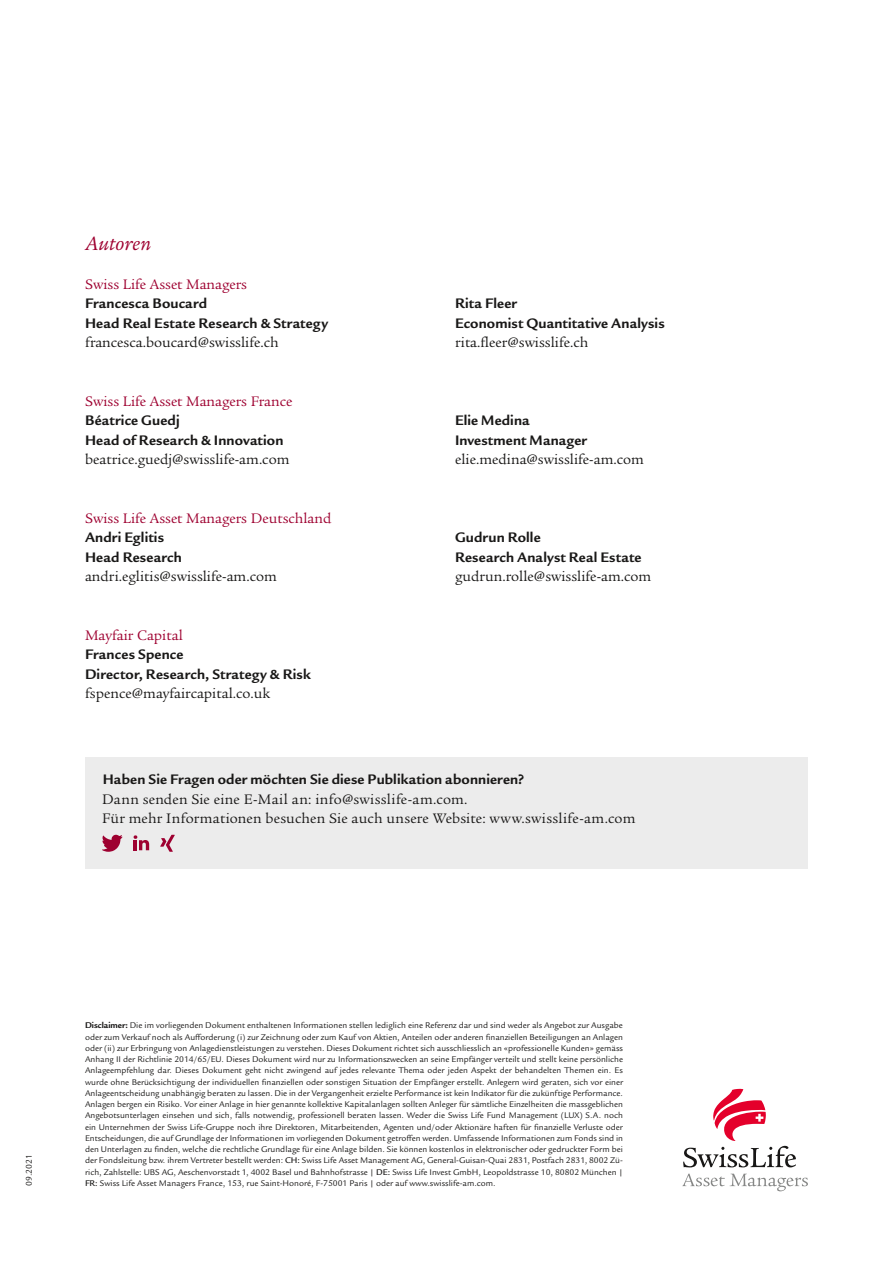
<style>
.page{position:relative;width:893px;height:1263px;background:#fff}
.page>*{position:absolute;margin:0;border:0;box-sizing:border-box;transform-origin:0 0}
.Book_14_16pt{font:italic 21px "Legacy Serif ITC Pro";letter-spacing:.015em;color:#9e0030}
.Bold_10_13pt_K{font:700 15px "Legacy Sans ITC Pro";letter-spacing:.015em;color:#181716}
.Book_10_13pt_K{font:15px "Legacy Serif ITC Pro";color:#181716}
.Bold_10_13pt_K-2{font:15px/19.5px "Legacy Serif ITC Pro";letter-spacing:.015em;color:#181716}
.Book_10_13pt_K-2{font:15px "Legacy Serif ITC Pro";color:#9e0030}
.t1{font:9px/11.2px "Legacy Sans ITC Pro";color:#181716;text-align:justify}
.s1{font-family:"Legacy Sans ITC Pro";font-weight:700}
.s2{font-weight:700}
.s3{font-weight:500}
</style>
<div class="page">
<svg style="left:683px;top:1089px;width:113px;height:78px"></svg>
<svg style="left:682px;top:1173px;width:126px;height:18px"></svg>
<div style="left:85px;top:757px;width:723px;height:112px;background:#ececec"></div>
<svg style="left:102px;top:835px;width:21px;height:17px"></svg>
<svg style="left:134px;top:835px;width:15px;height:15px"></svg>
<svg style="left:160px;top:835px;width:15px;height:17px"></svg>
<p class="Book_14_16pt" style="left:85px;top:230px;width:68px">Autoren</p>
<p class="Book_10_13pt_K-2" style="left:85px;top:275px;width:164px">Swiss Life Asset Managers</p>
<p class="Bold_10_13pt_K" style="left:85px;top:295px;width:123px">Francesca Boucard</p>
<p class="Bold_10_13pt_K" style="left:85px;top:314px;width:244px">Head Real Estate Research &amp; Strategy</p>
<p class="Book_10_13pt_K" style="left:85px;top:333px;width:195px">francesca.boucard@swisslife.ch</p>
<p class="Book_10_13pt_K-2" style="left:85px;top:392px;width:209px">Swiss Life Asset Managers France</p>
<p class="Bold_10_13pt_K" style="left:85px;top:412px;width:96px">Béatrice Guedj</p>
<p class="Bold_10_13pt_K" style="left:85px;top:431px;width:200px">Head of Research &amp; Innovation</p>
<p class="Book_10_13pt_K" style="left:85px;top:450px;width:206px">beatrice.guedj@swisslife-am.com</p>
<p class="Book_10_13pt_K-2" style="left:85px;top:509px;width:248px">Swiss Life Asset Managers Deutschland</p>
<p class="Bold_10_13pt_K" style="left:85px;top:529px;width:81px">Andri Eglitis</p>
<p class="Bold_10_13pt_K" style="left:85px;top:548px;width:98px">Head Research</p>
<p class="Book_10_13pt_K" style="left:85px;top:567px;width:193px">andri.eglitis@swisslife-am.com</p>
<p class="Book_10_13pt_K-2" style="left:85px;top:626px;width:99px">Mayfair Capital</p>
<p class="Bold_10_13pt_K" style="left:85px;top:646px;width:100px">Frances Spence</p>
<p class="Bold_10_13pt_K" style="left:85px;top:665px;width:227px">Director, Research, Strategy &amp; Risk</p>
<p class="Book_10_13pt_K" style="left:85px;top:684px;width:187px">fspence@mayfaircapital.co.uk</p>
<p class="Bold_10_13pt_K" style="left:455px;top:295px;width:64px">Rita Fleer</p>
<p class="Bold_10_13pt_K" style="left:455px;top:314px;width:211px">Economist Quantitative Analysis</p>
<p class="Book_10_13pt_K" style="left:455px;top:333px;width:135px">rita.fleer@swisslife.ch</p>
<p class="Bold_10_13pt_K" style="left:455px;top:412px;width:76px">Elie Medina</p>
<p class="Bold_10_13pt_K" style="left:455px;top:431px;width:134px">Investment Manager</p>
<p class="Book_10_13pt_K" style="left:455px;top:450px;width:190px">elie.medina@swisslife-am.com</p>
<p class="Bold_10_13pt_K" style="left:455px;top:529px;width:87px">Gudrun Rolle</p>
<p class="Bold_10_13pt_K" style="left:455px;top:548px;width:188px">Research Analyst Real Estate</p>
<p class="Book_10_13pt_K" style="left:455px;top:567px;width:198px">gudrun.rolle@swisslife-am.com</p>
<p class="Bold_10_13pt_K-2" style="left:102px;top:770px;width:535px"><span class="s1">Haben Sie Fragen oder möchten Sie diese Publikation abonnieren?<br></span>Dann senden Sie eine E-Mail an: info@swisslife-am.com.<br>Für mehr Informationen besuchen Sie auch unsere Website: www.swisslife-am.com</p>
<p class="t1" style="left:23px;top:1186px;width:33px;rotate:-90deg">09.2021</p>
<p class="t1" style="left:85px;top:1020px;width:539px"><span class="s2">Disclaimer:</span> Die im vorliegenden Dokument enthaltenen Informationen stellen lediglich eine Referenz dar und sind weder als Angebot zur Ausgabe oder zum Verkauf noch als Aufforderung (i) zur Zeichnung oder zum Kauf von Aktien, Anteilen oder anderen finanziellen Beteiligungen an Anlagen oder (ii) zur Erbringung von Anlagedienstleistungen zu verstehen. Dieses Dokument richtet sich ausschliesslich an «professionelle Kunden» gemäss Anhang II der Richtlinie 2014/65/EU. Dieses Dokument wird nur zu Informationszwecken an seine Empfänger verteilt und stellt keine persönliche Anlageempfehlung dar. Dieses Dokument geht nicht zwingend auf jedes relevante Thema oder jeden Aspekt der behandelten Themen ein. Es wurde ohne Berücksichtigung der individuellen finanziellen oder sonstigen Situation der Empfänger erstellt. Anlegern wird geraten, sich vor einer Anlageentscheidung unabhängig beraten zu lassen. Die in der Vergangenheit erzielte Performance ist kein Indikator für die zukünftige Performance.<br>Anlagen bergen ein Risiko. Vor einer Anlage in hier genannte kollektive Kapitalanlagen sollten Anleger für sämtliche Einzelheiten die massgeblichen Angebotsunterlagen einsehen und sich, falls notwendig, professionell beraten lassen. Weder die Swiss Life Fund Management (LUX) S.A. noch ein Unternehmen der Swiss Life-Gruppe noch ihre Direktoren, Mitarbeitenden, Agenten und/oder Aktionäre haften für finanzielle Verluste oder Entscheidungen, die auf Grundlage der Informationen im vorliegenden Dokument getroffen werden. Umfassende Informationen zum Fonds sind in den Unterlagen zu finden, welche die rechtliche Grundlage für eine Anlage bilden. Sie können kostenlos in elektronischer oder gedruckter Form bei der Fondsleitung bzw. ihrem Vertreter bestellt werden: <span class="s3">CH:</span> Swiss Life Asset Management AG, General-Guisan-Quai 2831, Postfach 2831, 8002 Zü&shy;rich, Zahlstelle: UBS AG, Aeschenvorstadt 1, 4002 Basel und Bahnhofstrasse | <span class="s3">DE:</span> Swiss Life Invest GmbH, Leopoldstrasse 10, 80802 München | <span class="s3">FR:</span> Swiss Life Asset Managers France, 153, rue Saint-Honoré, F-75001 Paris | oder auf www.swisslife-am.com.</p>
</div>
